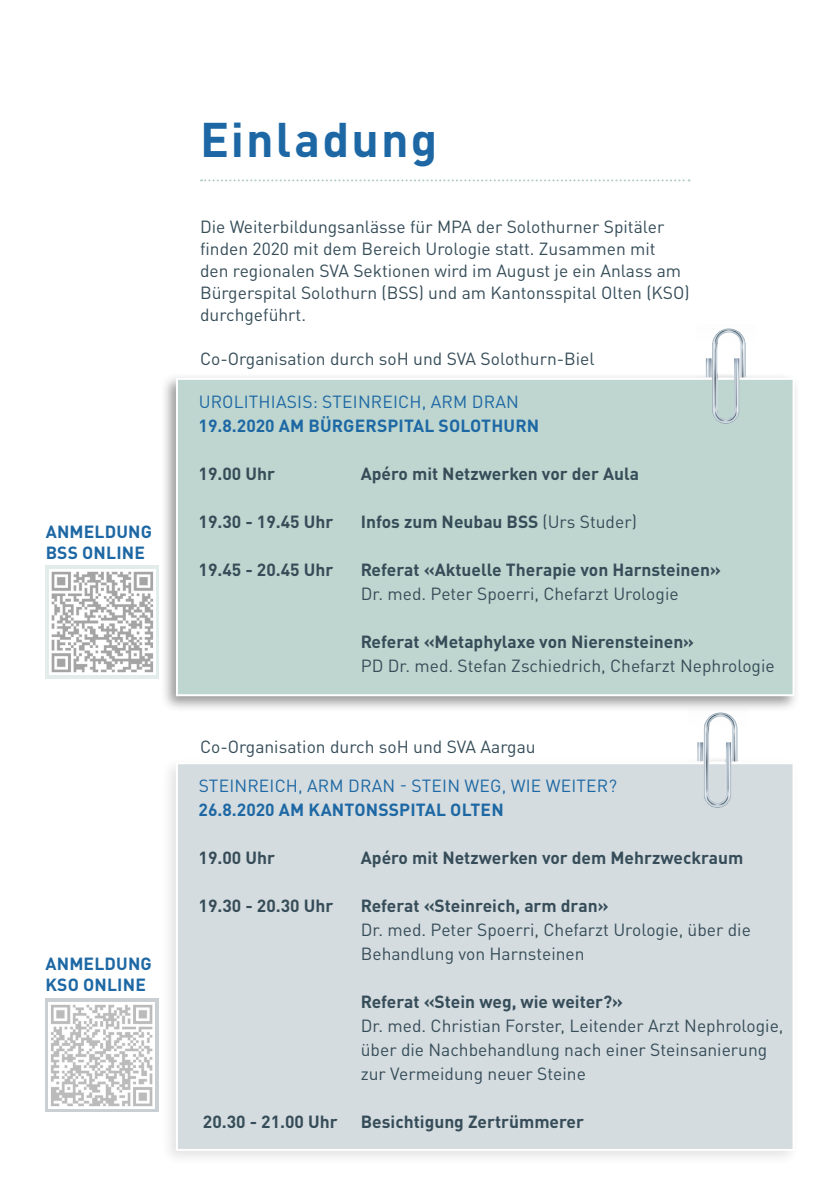
<style>
.page{position:relative;width:840px;height:1191px;background:#fff}
.page>*{position:absolute;margin:0;border:0;box-sizing:border-box;transform-origin:0 0}
._01_Titelseite_T{font:700 48px "DINOT";letter-spacing:.045em;color:#1d68a4}
._02_Grundtext_8_7_12{font:17.4px/22px "DINOT";color:#364d59}
._02_Grundtext_8_7_12-2{font:700 17.4px "DINOT";color:#364d59}
._02_Grundtext_8_7_12-3{font:700 17.4px/20.8px "DINOT";letter-spacing:.01em;color:#1d68a4}
._02_Grundtext_8_7_12-4{font:17.4px "DINOT";letter-spacing:.01em;color:#1d68a4}
.s1{font-weight:400}
</style>
<div class="page">
<svg style="left:201px;top:179px;width:488px;height:2px"></svg>
<div style="left:160px;top:372px;width:639px;height:340px;background:#231f20;opacity:.47"></div>
<div style="left:176px;top:378px;width:618px;height:318px;background:#bfd6d0;border:2px solid #fff"></div>
<img style="left:668px;top:328px;width:114px;height:96px">
<div style="left:45px;top:566px;width:114px;height:113px;background:#e2edeb"></div>
<img style="left:49px;top:569px;width:106px;height:106px">
<div style="left:160px;top:756px;width:639px;height:411px;background:#231f20;opacity:.47"></div>
<div style="left:176px;top:762px;width:618px;height:388px;background:#d5dcdf;border:2px solid #fff"></div>
<img style="left:661px;top:701px;width:115px;height:107px">
<svg style="left:45px;top:998px;width:114px;height:114px;fill:#c9cfd2"></svg>
<img style="left:49px;top:1002px;width:105px;height:106px">
<p class="_02_Grundtext_8_7_12-3" style="left:46px;top:520px;width:108px">ANMELDUNG</p>
<p class="_02_Grundtext_8_7_12-3" style="left:46px;top:541px;width:101px">BSS ONLINE</p>
<p class="_02_Grundtext_8_7_12-3" style="left:45px;top:952px;width:108px">ANMELDUNG<br>KSO ONLINE</p>
<p class="_01_Titelseite_T" style="left:200px;top:102px;width:239px">Einladung</p>
<p class="_02_Grundtext_8_7_12" style="left:200px;top:214px;width:491px">Die Weiterbildungsanlässe für MPA der Solothurner Spitäler finden 2020 mit dem Bereich Urologie statt. Zusammen mit<br>den regionalen SVA Sektionen wird im August je ein Anlass am Bürgerspital Solothurn (BSS) und am Kantonsspital Olten (KSO) durchgeführt.</p>
<p class="_02_Grundtext_8_7_12" style="left:200px;top:346px;width:396px">Co-Organisation durch soH und SVA Solothurn-Biel</p>
<p class="_02_Grundtext_8_7_12-4" style="left:198px;top:388px;width:321px">UROLITHIASIS: STEINREICH, ARM DRAN</p>
<p class="_02_Grundtext_8_7_12-3" style="left:198px;top:414px;width:342px">19.8.2020 AM BÜRGERSPITAL SOLOTHURN</p>
<p class="_02_Grundtext_8_7_12-2" style="left:198px;top:460px;width:78px">19.00 Uhr</p>
<p class="_02_Grundtext_8_7_12-2" style="left:360px;top:460px;width:279px">Apéro mit Netzwerken vor der Aula</p>
<p class="_02_Grundtext_8_7_12-2" style="left:198px;top:508px;width:136px">19.30 - 19.45 Uhr</p>
<p class="_02_Grundtext_8_7_12-2" style="left:360px;top:508px;width:277px">Infos zum Neubau BSS <span class="s1">(Urs Studer)</span></p>
<p class="_02_Grundtext_8_7_12-2" style="left:198px;top:556px;width:136px">19.45 - 20.45 Uhr</p>
<p class="_02_Grundtext_8_7_12-2" style="left:360px;top:556px;width:361px">Referat «Aktuelle Therapie von Harnsteinen»</p>
<p class="_02_Grundtext_8_7_12" style="left:360px;top:582px;width:319px">Dr. med. Peter Spoerri, Chefarzt Urologie</p>
<p class="_02_Grundtext_8_7_12-2" style="left:360px;top:628px;width:335px">Referat «Metaphylaxe von Nierensteinen»</p>
<p class="_02_Grundtext_8_7_12" style="left:360px;top:654px;width:415px">PD Dr. med. Stefan Zschiedrich, Chefarzt Nephrologie</p>
<p class="_02_Grundtext_8_7_12" style="left:200px;top:734px;width:337px">Co-Organisation durch soH und SVA Aargau</p>
<p class="_02_Grundtext_8_7_12-4" style="left:199px;top:772px;width:419px">STEINREICH, ARM DRAN - STEIN WEG, WIE WEITER?</p>
<p class="_02_Grundtext_8_7_12-3" style="left:198px;top:798px;width:306px">26.8.2020 AM KANTONSSPITAL OLTEN</p>
<p class="_02_Grundtext_8_7_12-2" style="left:198px;top:844px;width:78px">19.00 Uhr</p>
<p class="_02_Grundtext_8_7_12-2" style="left:360px;top:844px;width:384px">Apéro mit Netzwerken vor dem Mehrzweckraum</p>
<p class="_02_Grundtext_8_7_12-2" style="left:198px;top:892px;width:136px">19.30 - 20.30 Uhr</p>
<p class="_02_Grundtext_8_7_12-2" style="left:360px;top:892px;width:249px">Referat «Steinreich, arm dran»</p>
<p class="_02_Grundtext_8_7_12" style="left:360px;top:918px;width:391px">Dr. med. Peter Spoerri, Chefarzt Urologie, über die</p>
<p class="_02_Grundtext_8_7_12" style="left:360px;top:942px;width:225px">Behandlung von Harnsteinen</p>
<p class="_02_Grundtext_8_7_12-2" style="left:360px;top:988px;width:264px">Referat «Stein weg, wie weiter?»</p>
<p class="_02_Grundtext_8_7_12" style="left:360px;top:1014px;width:424px">Dr. med. Christian Forster, Leitender Arzt Nephrologie,</p>
<p class="_02_Grundtext_8_7_12" style="left:360px;top:1038px;width:408px">über die Nachbehandlung nach einer Steinsanierung</p>
<p class="_02_Grundtext_8_7_12" style="left:360px;top:1062px;width:226px">zur Vermeidung neuer Steine</p>
<p class="_02_Grundtext_8_7_12-2" style="left:203px;top:1108px;width:136px">20.30 - 21.00 Uhr</p>
<p class="_02_Grundtext_8_7_12-2" style="left:360px;top:1108px;width:224px">Besichtigung Zertrümmerer</p>
</div>
